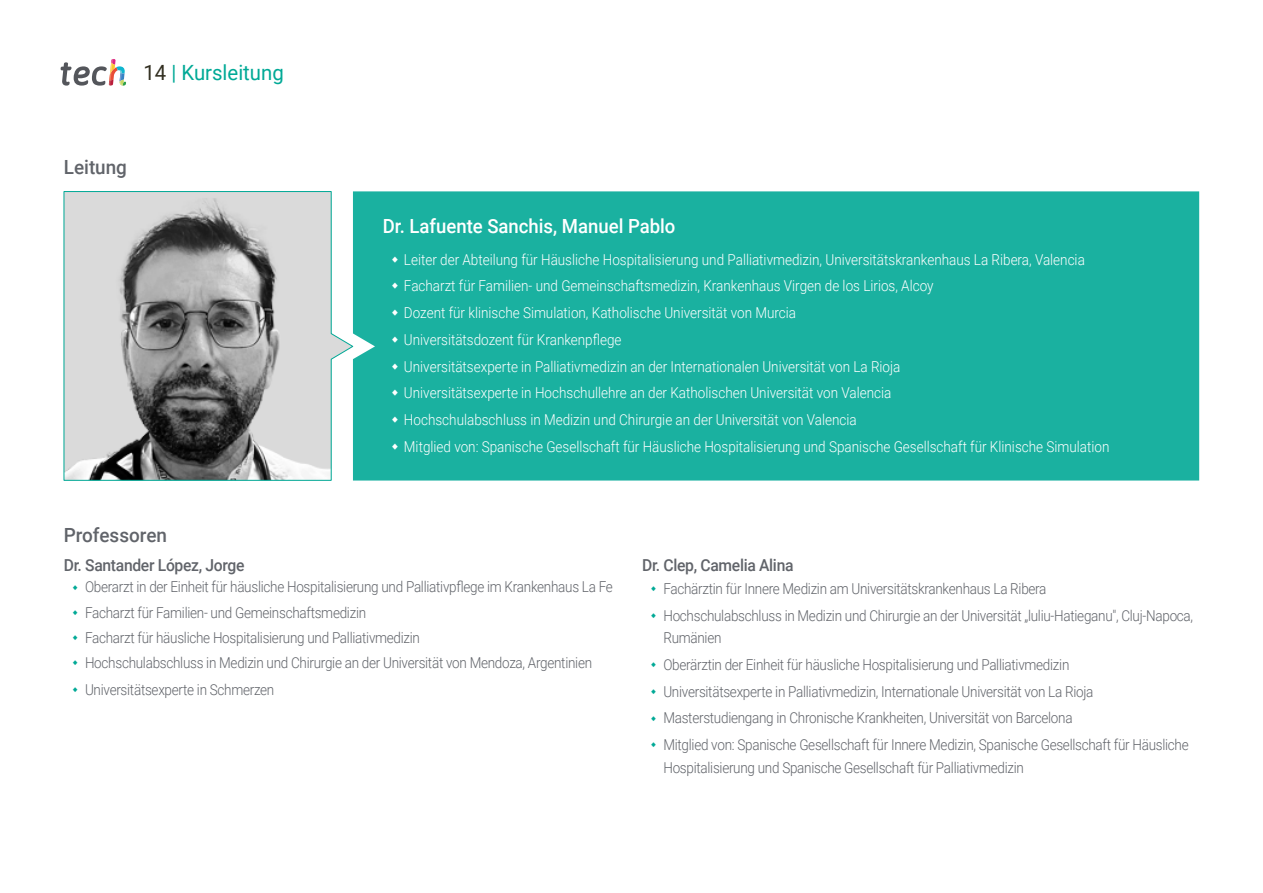
<style>
.page{position:relative;width:1263px;height:893px;background:#fff}
.page>*{position:absolute;margin:0;border:0;box-sizing:border-box;transform-origin:0 0}
.t1{font:21px "Roboto";color:#00a996}
.t2{font:500 19.5px "Roboto";color:#fff;scale:.95 1}
.t3{font:500 19.5px "Roboto";color:#61646a}
.t4{font:500 16.5px "Roboto";letter-spacing:-.02em;color:#61646a;scale:.95 1}
.t5{font:300 15px/26.7px "Roboto";letter-spacing:-.02em;color:#61646a;scale:.9 1}
.t6{font:300 15px/26.7px "Roboto";color:#fff;scale:.9 1}
.s1{color:#312e20}
</style>
<div class="page">
<div style="left:353px;top:191px;width:846px;height:290px;background:#1ab1a0"></div>
<svg style="left:64px;top:191px;width:289px;height:290px"></svg>
<svg style="left:61px;top:59px;width:65px;height:27px"></svg>
<svg style="left:392px;top:256px;width:6px;height:6px"></svg>
<svg style="left:392px;top:283px;width:6px;height:6px"></svg>
<svg style="left:392px;top:309px;width:6px;height:7px"></svg>
<svg style="left:392px;top:336px;width:6px;height:6px"></svg>
<svg style="left:392px;top:363px;width:6px;height:6px"></svg>
<svg style="left:392px;top:390px;width:6px;height:6px"></svg>
<svg style="left:392px;top:416px;width:6px;height:7px"></svg>
<svg style="left:392px;top:443px;width:6px;height:6px"></svg>
<h1 class="t1" style="left:144px;top:57px;width:142px"><span class="s1">14</span> | Kursleitung</h1>
<h2 class="t3" style="left:64px;top:154px;width:65px">Leitung</h2>
<h2 class="t2" style="left:383px;top:212px;width:310px">Dr. Lafuente Sanchis, Manuel Pablo</h2>
<p class="t6" style="left:404px;top:245px;width:785px">Leiter der Abteilung für Häusliche Hospitalisierung und Palliativmedizin, Universitätskrankenhaus La Ribera, Valencia Facharzt für Familien- und Gemeinschaftsmedizin, Krankenhaus Virgen de los Lirios, Alcoy<br>Dozent für klinische Simulation, Katholische Universität von Murcia<br>Universitätsdozent für Krankenpflege<br>Universitätsexperte in Palliativmedizin an der Internationalen Universität von La Rioja<br>Universitätsexperte in Hochschullehre an der Katholischen Universität von Valencia<br>Hochschulabschluss in Medizin und Chirurgie an der Universität von Valencia<br>Mitglied von: Spanische Gesellschaft für Häusliche Hospitalisierung und Spanische Gesellschaft für Klinische Simulation</p>
<h2 class="t3" style="left:64px;top:521px;width:105px">Professoren</h2>
<p class="t4" style="left:64px;top:554px;width:192px">Dr. Santander López, Jorge</p>
<p class="t5" style="left:85px;top:574px;width:588px;line-height:25.2px">Oberarzt in der Einheit für häusliche Hospitalisierung und Palliativpflege im Krankenhaus La Fe Facharzt für Familien- und Gemeinschaftsmedizin<br>Facharzt für häusliche Hospitalisierung und Palliativmedizin<br>Hochschulabschluss in Medizin und Chirurgie an der Universität von Mendoza, Argentinien</p>
<p class="t5" style="left:85px;top:675px;width:212px">Universitätsexperte in Schmerzen</p>
<p class="t4" style="left:642px;top:554px;width:161px">Dr. Clep, Camelia Alina</p>
<p class="t5" style="left:663px;top:574px;width:590px">Fachärztin für Innere Medizin am Universitätskrankenhaus La Ribera<br>Hochschulabschluss in Medizin und Chirurgie an der Universität „luliu-Hatieganu", Cluj-Napoca,</p>
<p class="t5" style="left:663px;top:624px;width:585px">Rumänien<br>Oberärztin der Einheit für häusliche Hospitalisierung und Palliativmedizin<br>Universitätsexperte in Palliativmedizin, Internationale Universität von La Rioja Masterstudiengang in Chronische Krankheiten, Universität von Barcelona<br>Mitglied von: Spanische Gesellschaft für Innere Medizin, Spanische Gesellschaft für Häusliche</p>
<p class="t5" style="left:663px;top:753px;width:402px">Hospitalisierung und Spanische Gesellschaft für Palliativmedizin</p>
</div>
